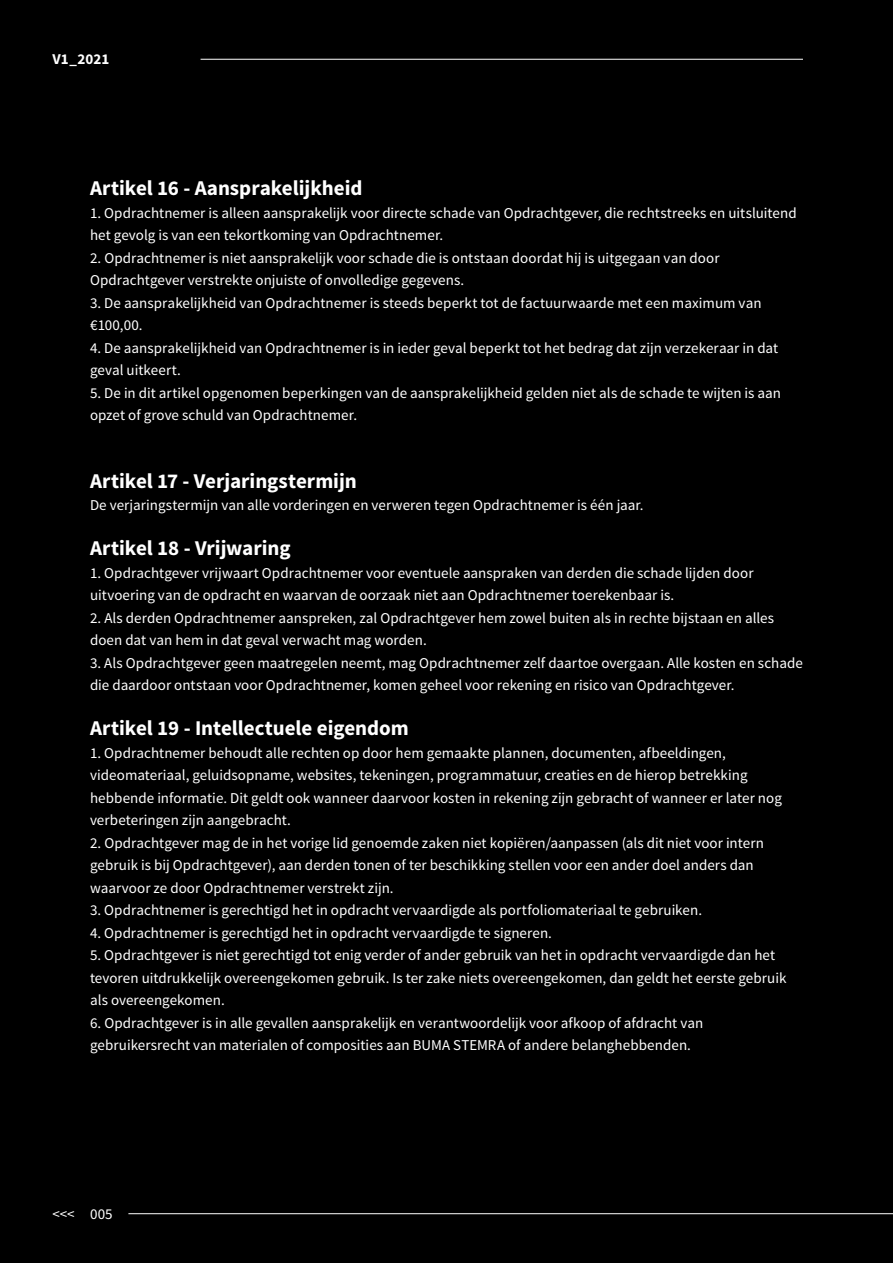
<style>
.page{position:relative;width:893px;height:1263px;background:#000}
.page>*{position:absolute;margin:0;border:0;box-sizing:border-box;transform-origin:0 0}
.t1{font:700 21px "Source Sans Pro";color:#fff}
.t2{font:15px/22.5px "Source Sans Pro";letter-spacing:.005em;color:#fff}
.t3{font:700 15px "Source Sans Pro";color:#fff}
</style>
<div class="page">
<hr style="left:128px;top:1213px;width:765px;height:1px;background:#fff">
<hr style="left:201px;top:59px;width:602px;height:1px;background:#fff">
<p class="t3" style="left:53px;top:49px;width:58px">V1_2021</p>
<h1 class="t1" style="left:90px;top:175px;width:274px">Artikel 16 - Aansprakelijkheid</h1>
<p class="t2" style="left:90px;top:202px;width:708px">1. Opdrachtnemer is alleen aansprakelijk voor directe schade van Opdrachtgever, die rechtstreeks en uitsluitend het gevolg is van een tekortkoming van Opdrachtnemer.</p>
<p class="t2" style="left:90px;top:247px;width:631px">2. Opdrachtnemer is niet aansprakelijk voor schade die is ontstaan doordat hij is uitgegaan van door<br>Opdrachtgever verstrekte onjuiste of onvolledige gegevens.</p>
<p class="t2" style="left:90px;top:292px;width:673px">3. De aansprakelijkheid van Opdrachtnemer is steeds beperkt tot de factuurwaarde met een maximum van €100,00.</p>
<p class="t2" style="left:90px;top:337px;width:690px">4. De aansprakelijkheid van Opdrachtnemer is in ieder geval beperkt tot het bedrag dat zijn verzekeraar in dat geval uitkeert.</p>
<p class="t2" style="left:90px;top:382px;width:693px">5. De in dit artikel opgenomen beperkingen van de aansprakelijkheid gelden niet als de schade te wijten is aan opzet of grove schuld van Opdrachtnemer.</p>
<h1 class="t1" style="left:90px;top:467px;width:268px">Artikel 17 - Verjaringstermijn</h1>
<p class="t2" style="left:90px;top:494px;width:555px">De verjaringstermijn van alle vorderingen en verweren tegen Opdrachtnemer is één jaar.</p>
<h1 class="t1" style="left:90px;top:535px;width:202px">Artikel 18 - Vrijwaring</h1>
<p class="t2" style="left:90px;top:562px;width:665px">1. Opdrachtgever vrijwaart Opdrachtnemer voor eventuele aanspraken van derden die schade lijden door uitvoering van de opdracht en waarvan de oorzaak niet aan Opdrachtnemer toerekenbaar is.</p>
<p class="t2" style="left:90px;top:607px;width:686px">2. Als derden Opdrachtnemer aanspreken, zal Opdrachtgever hem zowel buiten als in rechte bijstaan en alles doen dat van hem in dat geval verwacht mag worden.</p>
<p class="t2" style="left:90px;top:652px;width:714px">3. Als Opdrachtgever geen maatregelen neemt, mag Opdrachtnemer zelf daartoe overgaan. Alle kosten en schade die daardoor ontstaan voor Opdrachtnemer, komen geheel voor rekening en risico van Opdrachtgever.</p>
<h1 class="t1" style="left:90px;top:715px;width:320px">Artikel 19 - Intellectuele eigendom</h1>
<p class="t2" style="left:90px;top:742px;width:693px">1. Opdrachtnemer behoudt alle rechten op door hem gemaakte plannen, documenten, afbeeldingen, videomateriaal, geluidsopname, websites, tekeningen, programmatuur, creaties en de hierop betrekking hebbende informatie. Dit geldt ook wanneer daarvoor kosten in rekening zijn gebracht of wanneer er later nog verbeteringen zijn aangebracht.</p>
<p class="t2" style="left:90px;top:832px;width:675px">2. Opdrachtgever mag de in het vorige lid genoemde zaken niet kopiëren/aanpassen (als dit niet voor intern gebruik is bij Opdrachtgever), aan derden tonen of ter beschikking stellen voor een ander doel anders dan waarvoor ze door Opdrachtnemer verstrekt zijn.</p>
<p class="t2" style="left:90px;top:899px;width:614px">3. Opdrachtnemer is gerechtigd het in opdracht vervaardigde als portfoliomateriaal te gebruiken.</p>
<p class="t2" style="left:90px;top:922px;width:463px">4. Opdrachtnemer is gerechtigd het in opdracht vervaardigde te signeren.</p>
<p class="t2" style="left:90px;top:944px;width:698px">5. Opdrachtgever is niet gerechtigd tot enig verder of ander gebruik van het in opdracht vervaardigde dan het tevoren uitdrukkelijk overeengekomen gebruik. Is ter zake niets overeengekomen, dan geldt het eerste gebruik als overeengekomen.</p>
<p class="t2" style="left:90px;top:1012px;width:615px">6. Opdrachtgever is in alle gevallen aansprakelijk en verantwoordelijk voor afkoop of afdracht van gebruikersrecht van materialen of composities aan BUMA STEMRA of andere belanghebbenden.</p>
<p class="t2" style="left:53px;top:1203px;width:62px">&lt;&lt;&lt; 005</p>
</div>
